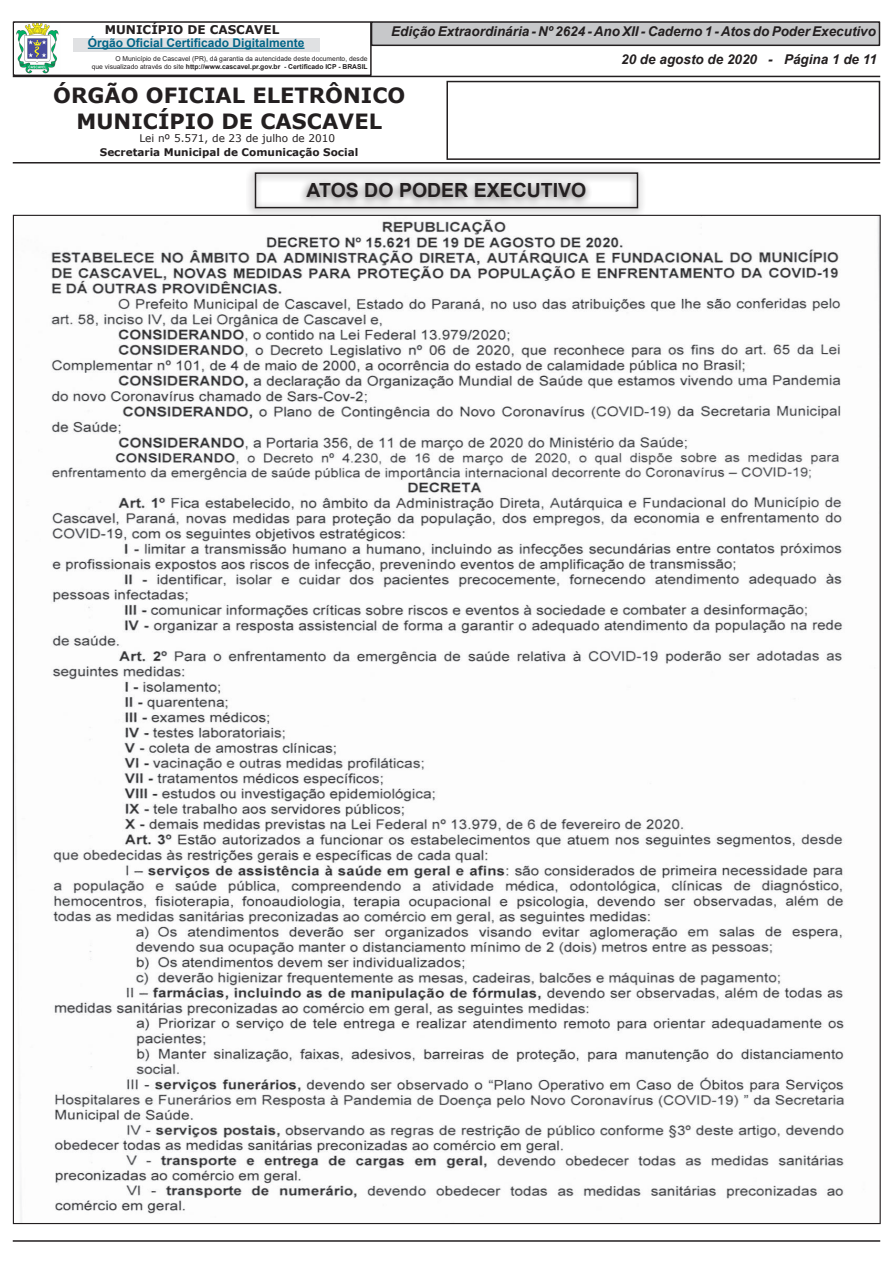
<style>
.page{position:relative;width:893px;height:1263px;background:#fff}
.page>*{position:absolute;margin:0;border:0;box-sizing:border-box;transform-origin:0 0}
.t1{font:700 21px "Verdana";color:#231f20}
.t2{font:700 19.5px "Arial";color:#231f20}
.t3{font:italic 700 13.5px "Arial";color:#231f20}
.t4{font:700 12px "Arial";color:#006487}
.t5{font:700 12px "Verdana";color:#231f20}
.t6{font:700 10.5px "Verdana";color:#231f20}
.t7{font:10.5px "Verdana";color:#231f20}
.t8{font:6.75px/8.1px "Arial";color:#231f20;text-align:right}
.s1{font-weight:700}
</style>
<div class="page">
<hr style="left:13px;top:1240px;width:867px;height:2px;background:#231f20">
<div style="left:372px;top:22px;width:507px;height:23px;background:#c7c8ca"></div>
<div style="left:371px;top:21px;width:509px;height:25px;border:2px solid #231f20"></div>
<div style="left:73px;top:38px;width:247px;height:14px;background:#e0e1e3"></div>
<hr style="left:88px;top:48px;width:216px;height:1px;background:#006487">
<div style="left:13px;top:21px;width:359px;height:55px;border:2px solid #231f20"></div>
<hr style="left:13px;top:76px;width:867px;height:1px;background:#231f20">
<img style="left:15px;top:23px;width:45px;height:51px">
<div style="left:246px;top:166px;width:399px;height:52px;background:#231f20;opacity:.75"></div>
<div style="left:255px;top:172px;width:383px;height:36px;border:2px solid #231f20"></div>
<div style="left:446px;top:81px;width:434px;height:79px;border:2px solid #231f20"></div>
<hr style="left:13px;top:162px;width:867px;height:2px;background:#231f20">
<img style="left:15px;top:217px;width:864px;height:1005px">
<h3 class="t5" style="left:105px;top:21px;width:176px">MUNICÍPIO DE CASCAVEL</h3>
<h3 class="t4" style="left:88px;top:34px;width:218px">Órgão Oficial Certificado Digitalmente</h3>
<p class="t8" style="left:92px;top:55px;width:277px">O Município de Cascavel (PR), dá garantia da autencidade deste documento, desde<br>que visualizado através do site <span class="s1">http://www.cascavel.pr.gov.br - Certificado ICP - BRASIL</span></p>
<h3 class="t3" style="left:391px;top:22px;width:486px">Edição Extraordinária - Nº 2624 - Ano XII - Caderno 1 - Atos do Poder Executivo</h3>
<h3 class="t3" style="left:621px;top:50px;width:257px">20 de agosto de 2020 - Página 1 de 11</h3>
<p class="t1" style="left:53px;top:81px;width:354px">ÓRGÃO OFICIAL ELETRÔNICO</p>
<p class="t1" style="left:77px;top:106px;width:307px">MUNICÍPIO DE CASCAVEL</p>
<p class="t7" style="left:139px;top:131px;width:197px">Lei nº 5.571, de 23 de julho de 2010</p>
<p class="t6" style="left:100px;top:145px;width:260px">Secretaria Municipal de Comunicação Social</p>
<p class="t2" style="left:307px;top:177px;width:281px">ATOS DO PODER EXECUTIVO</p>
</div>
